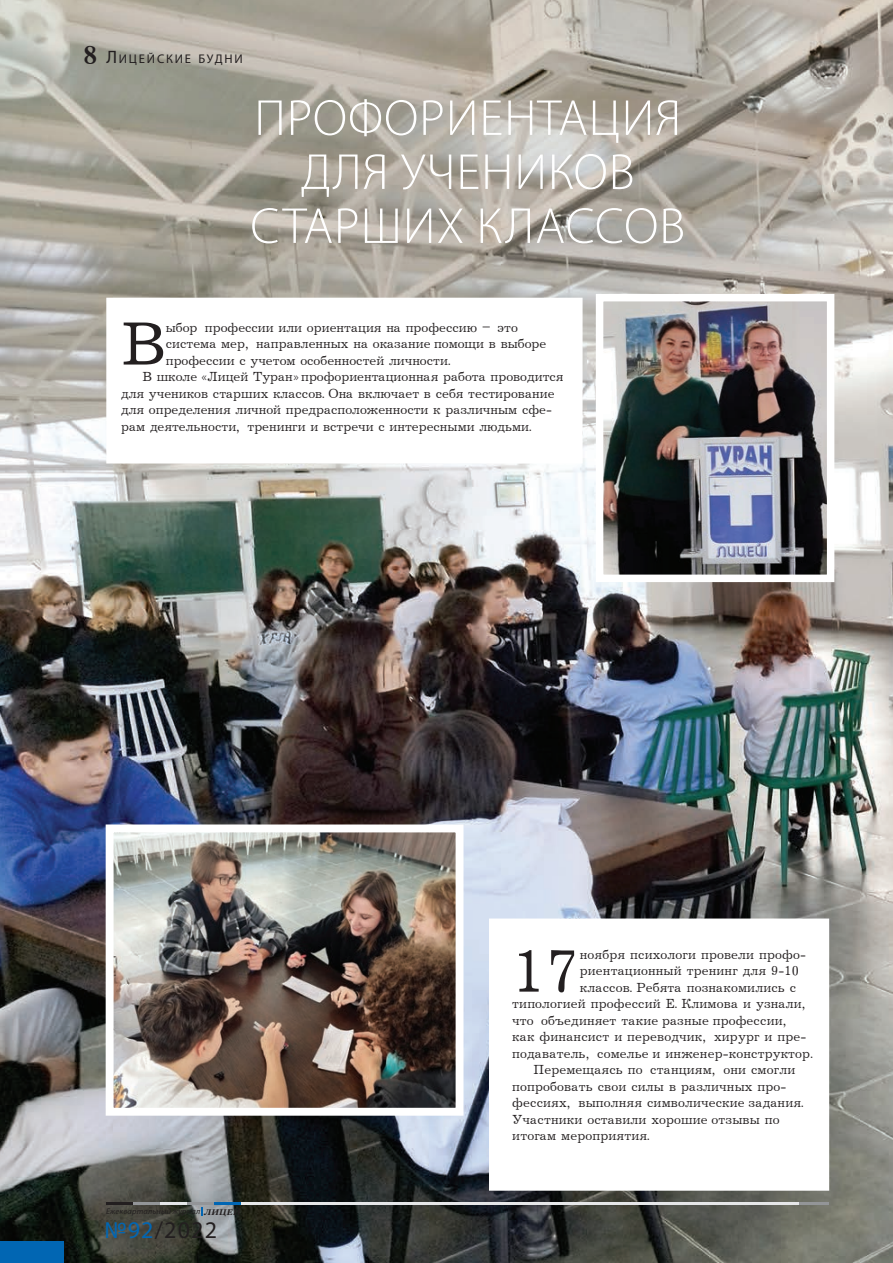
<style>
.page{position:relative;width:893px;height:1263px;background:#fff}
.page>*{position:absolute;margin:0;border:0;box-sizing:border-box;transform-origin:0 0}
.t1{font:63px "Journal";color:#231f20}
.t2{font:300 51px/54px "Myriad Pro";letter-spacing:.02em;color:#fff;text-align:center}
.t3{font:24px "Myriad Pro";letter-spacing:.05em;color:#231f20}
.t4{font:13.5px "Journal";letter-spacing:.01em;color:#231f20}
.t5{font:12.6px "Myriad Pro";letter-spacing:.145em;color:#231f20}
.t6{font:italic 8.25px "Myriad Pro";letter-spacing:.025em;color:#231f20}
.s1{font-family:"Journal";font-weight:700;font-size:27px}
.s2{font-size:18px}
.s3{font-family:"Georgia";font-weight:700}
.s4{color:#0166b3}
</style>
<div class="page">
<img style="left:0;top:0;width:893px;height:1263px">
<div style="left:107px;top:298px;width:475px;height:165px;background:#fff"></div>
<div style="left:490px;top:919px;width:338px;height:271px;background:#fff"></div>
<div style="left:489px;top:918px;width:340px;height:273px;border:2px solid #fff"></div>
<img style="left:115px;top:833px;width:339px;height:274px">
<div style="left:106px;top:824px;width:357px;height:292px;border:8px solid #fff"></div>
<img style="left:605px;top:303px;width:220px;height:270px">
<div style="left:596px;top:294px;width:238px;height:288px;border:8px solid #fff"></div>
<hr style="left:241px;top:1202px;width:558px;height:3px;background:#e6e7e9">
<hr style="left:106px;top:1202px;width:27px;height:3px;background:#231f20">
<hr style="left:214px;top:1202px;width:27px;height:3px;background:#0166b3">
<hr style="left:133px;top:1202px;width:27px;height:3px;background:#939598">
<hr style="left:160px;top:1202px;width:27px;height:3px;background:#e6e7e9">
<hr style="left:187px;top:1202px;width:27px;height:3px;background:#939598">
<hr style="left:799px;top:1202px;width:30px;height:3px;background:#939598">
<div style="left:0;top:1242px;width:64px;height:21px;background:#0166b3"></div>
<svg style="left:201px;top:1208px;width:2px;height:8px"></svg>
<p class="t5" style="left:83px;top:51px;width:161px"><span class="s1">8</span> <span class="s2">Л</span>ИЦЕЙСКИЕ БУДНИ</p>
<h2 class="t2" style="left:250px;top:92px;width:436px">ПРОФОРИЕНТАЦИЯ<br>ДЛЯ УЧЕНИКОВ<br>СТАРШИХ КЛАССОВ</h2>
<h1 class="t1" style="left:121px;top:311px;width:46px">В</h1>
<p class="t4" style="left:166px;top:320px;width:354px">ыбор профессии или ориентация на профессию – это</p>
<p class="t4" style="left:166px;top:337px;width:382px">система мер, направленных на оказание помощи в выборе</p>
<p class="t4" style="left:166px;top:353px;width:286px">профессии с учетом особенностей личности.</p>
<p class="t4" style="left:142px;top:370px;width:423px">В школе «Лицей Туран» профориентационная работа проводится</p>
<p class="t4" style="left:121px;top:386px;width:435px">для учеников старших классов. Она включает в себя тестирование</p>
<p class="t4" style="left:121px;top:402px;width:432px">для определения личной предрасположенности к различным сфе-</p>
<p class="t4" style="left:121px;top:419px;width:412px">рам деятельности, тренинги и встречи с интересными людьми.</p>
<p class="t6" style="left:106px;top:1206px;width:136px">Ежеквартальный журнал <span class="s3">ЛИЦЕЙ</span></p>
<h3 class="t3" style="left:105px;top:1215px;width:114px"><span class="s4">№92</span>/2022</h3>
<h1 class="t1" style="left:512px;top:938px;width:68px">17</h1>
<p class="t4" style="left:580px;top:947px;width:228px">ноября психологи провели профо-</p>
<p class="t4" style="left:580px;top:964px;width:220px">риентационный тренинг для 9-10</p>
<p class="t4" style="left:580px;top:980px;width:218px">классов. Ребята познакомились с</p>
<p class="t4" style="left:512px;top:997px;width:295px">типологией профессий Е. Климова и узнали,</p>
<p class="t4" style="left:512px;top:1013px;width:276px">что объединяет такие разные профессии,</p>
<p class="t4" style="left:512px;top:1029px;width:296px">как финансист и переводчик, хирург и пре-</p>
<p class="t4" style="left:512px;top:1046px;width:302px">подаватель, сомелье и инженер-конструктор.</p>
<p class="t4" style="left:534px;top:1062px;width:263px">Перемещаясь по станциям, они смогли</p>
<p class="t4" style="left:512px;top:1079px;width:276px">попробовать свои силы в различных про-</p>
<p class="t4" style="left:512px;top:1095px;width:293px">фессиях, выполняя символические задания.</p>
<p class="t4" style="left:512px;top:1112px;width:269px">Участники оставили хорошие отзывы по</p>
<p class="t4" style="left:512px;top:1128px;width:139px">итогам мероприятия.</p>
</div>
